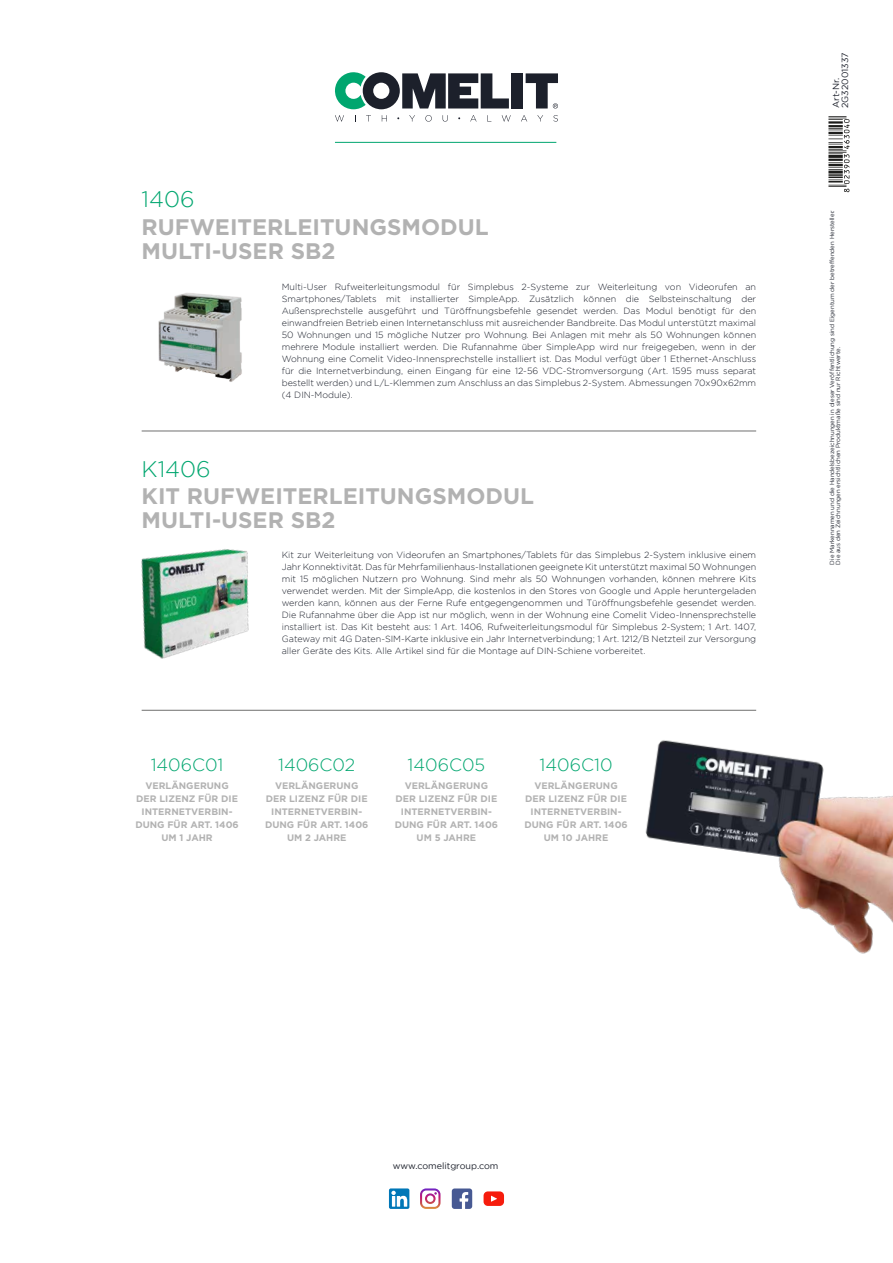
<style>
.page{position:relative;width:893px;height:1263px;background:#fff}
.page>*{position:absolute;margin:0;border:0;box-sizing:border-box;transform-origin:0 0}
.t1{font:700 22.5px/24px "Gotham";color:#b2b2b2}
.t2{font:300 22.5px "Gotham";color:#00a66f}
.t3{font:300 17.7px "Gotham";color:#00a66f}
.t4{font:700 9.45px/12.9px "Gotham";color:#b2b2b2;text-align:center}
.t5{font:300 9px/12px "Gotham";color:#1c202b;text-align:justify}
.t6{font:9px/9px "Gotham";color:#1c202b}
.t7{font:6px/6px "Gotham";color:#1c202b}
</style>
<div class="page">
<svg style="left:335px;top:115px;width:9px;height:7px"></svg>
<svg style="left:382px;top:115px;width:5px;height:7px"></svg>
<svg style="left:409px;top:115px;width:6px;height:7px"></svg>
<svg style="left:425px;top:115px;width:7px;height:7px"></svg>
<svg style="left:443px;top:115px;width:5px;height:7px"></svg>
<svg style="left:470px;top:115px;width:7px;height:7px"></svg>
<svg style="left:502px;top:115px;width:9px;height:7px"></svg>
<svg style="left:521px;top:115px;width:6px;height:7px"></svg>
<svg style="left:537px;top:115px;width:6px;height:7px"></svg>
<svg style="left:553px;top:115px;width:5px;height:7px"></svg>
<svg style="left:335px;top:72px;width:223px;height:37px"></svg>
<hr style="left:335px;top:142px;width:221px;height:1px;background:#00a66f">
<svg style="left:389px;top:1188px;width:20px;height:21px"></svg>
<svg style="left:420px;top:1188px;width:20px;height:21px"></svg>
<svg style="left:452px;top:1188px;width:20px;height:21px"></svg>
<svg style="left:484px;top:1191px;width:20px;height:15px"></svg>
<img style="left:141px;top:549px;width:108px;height:110px">
<hr style="left:142px;top:710px;width:614px;height:1px;background:#70706f">
<img style="left:158px;top:293px;width:84px;height:89px">
<hr style="left:142px;top:431px;width:614px;height:1px;background:#70706f">
<img style="left:558px;top:709px;width:335px;height:245px">
<svg style="left:828px;top:116px;width:21px;height:76px"></svg>
<h1 class="t2" style="left:142px;top:186px;width:54px">1406</h1>
<h1 class="t1" style="left:142px;top:215px;width:348px">RUFWEITERLEITUNGSMODUL<br>MULTI-USER SB2</h1>
<h1 class="t2" style="left:142px;top:456px;width:70px">K1406</h1>
<p class="t5" style="left:282px;top:280px;width:476px">Multi-User Rufweiterleitungsmodul für Simplebus 2-Systeme zur Weiterleitung von Videorufen an Smartphones/Tablets mit installierter SimpleApp. Zusätzlich können die Selbsteinschaltung der Außensprechstelle ausgeführt und Türöffnungsbefehle gesendet werden. Das Modul benötigt für den einwandfreien Betrieb einen Internetanschluss mit ausreichender Bandbreite. Das Modul unterstützt maximal 50 Wohnungen und 15 mögliche Nutzer pro Wohnung. Bei Anlagen mit mehr als 50 Wohnungen können mehrere Module installiert werden. Die Rufannahme über SimpleApp wird nur freigegeben, wenn in der Wohnung eine Comelit Video-Innensprechstelle installiert ist. Das Modul verfügt über 1 Ethernet-Anschluss für die Internetverbindung, einen Eingang für eine 12-56 VDC-Stromversorgung (Art. 1595 muss separat bestellt werden) und L/L-Klemmen zum Anschluss an das Simplebus 2-System. Abmessungen 70x90x62mm (4 DIN-Module).</p>
<h1 class="t1" style="left:142px;top:483px;width:394px">KIT RUFWEITERLEITUNGSMODUL<br>MULTI-USER SB2</h1>
<p class="t5" style="left:282px;top:549px;width:476px">Kit zur Weiterleitung von Videorufen an Smartphones/Tablets für das Simplebus 2-System inklusive einem Jahr Konnektivität. Das für Mehrfamilienhaus-Installationen geeignete Kit unterstützt maximal 50 Wohnungen mit 15 möglichen Nutzern pro Wohnung. Sind mehr als 50 Wohnungen vorhanden, können mehrere Kits verwendet werden. Mit der SimpleApp, die kostenlos in den Stores von Google und Apple heruntergeladen werden kann, können aus der Ferne Rufe entgegengenommen und Türöffnungsbefehle gesendet werden.<br>Die Rufannahme über die App ist nur möglich, wenn in der Wohnung eine Comelit Video-Innensprechstelle installiert ist. Das Kit besteht aus: 1 Art. 1406, Rufweiterleitungsmodul für Simplebus 2-System; 1 Art. 1407, Gateway mit 4G Daten-SIM-Karte inklusive ein Jahr Internetverbindung; 1 Art. 1212/B Netzteil zur Versorgung aller Geräte des Kits. Alle Artikel sind für die Montage auf DIN-Schiene vorbereitet.</p>
<h2 class="t3" style="left:151px;top:755px;width:74px">1406C01</h2>
<h2 class="t3" style="left:278px;top:755px;width:79px">1406C02</h2>
<h2 class="t3" style="left:408px;top:755px;width:79px">1406C05</h2>
<h2 class="t3" style="left:540px;top:755px;width:74px">1406C10</h2>
<p class="t4" style="left:135px;top:779px;width:105px">VERLÄNGERUNG<br>DER LIZENZ FÜR DIE<br>INTERNETVERBIN-<br>DUNG FÜR ART. 1406<br>UM 1 JAHR</p>
<p class="t4" style="left:265px;top:779px;width:105px">VERLÄNGERUNG<br>DER LIZENZ FÜR DIE<br>INTERNETVERBIN-<br>DUNG FÜR ART. 1406<br>UM 2 JAHRE</p>
<p class="t4" style="left:395px;top:779px;width:105px">VERLÄNGERUNG<br>DER LIZENZ FÜR DIE<br>INTERNETVERBIN-<br>DUNG FÜR ART. 1406<br>UM 5 JAHRE</p>
<p class="t4" style="left:524px;top:779px;width:105px">VERLÄNGERUNG<br>DER LIZENZ FÜR DIE<br>INTERNETVERBIN-<br>DUNG FÜR ART. 1406<br>UM 10 JAHRE</p>
<p class="t6" style="left:831px;top:108px;width:57px;rotate:-90deg">Art-Nr.<br>2G32001337</p>
<p class="t7" style="left:829px;top:565px;width:356px;rotate:-90deg">Die Markennamen und die Handelsbezeichnungen in dieser Veröffentlichung sind Eigentum der betreffenden Hersteller.<br>Die aus den Zeichnungen ersichtlichen Produktmaße sind nur Richtwerte.</p>
<p class="t6" style="left:393px;top:1161px;width:107px">www.comelitgroup.com</p>
</div>
